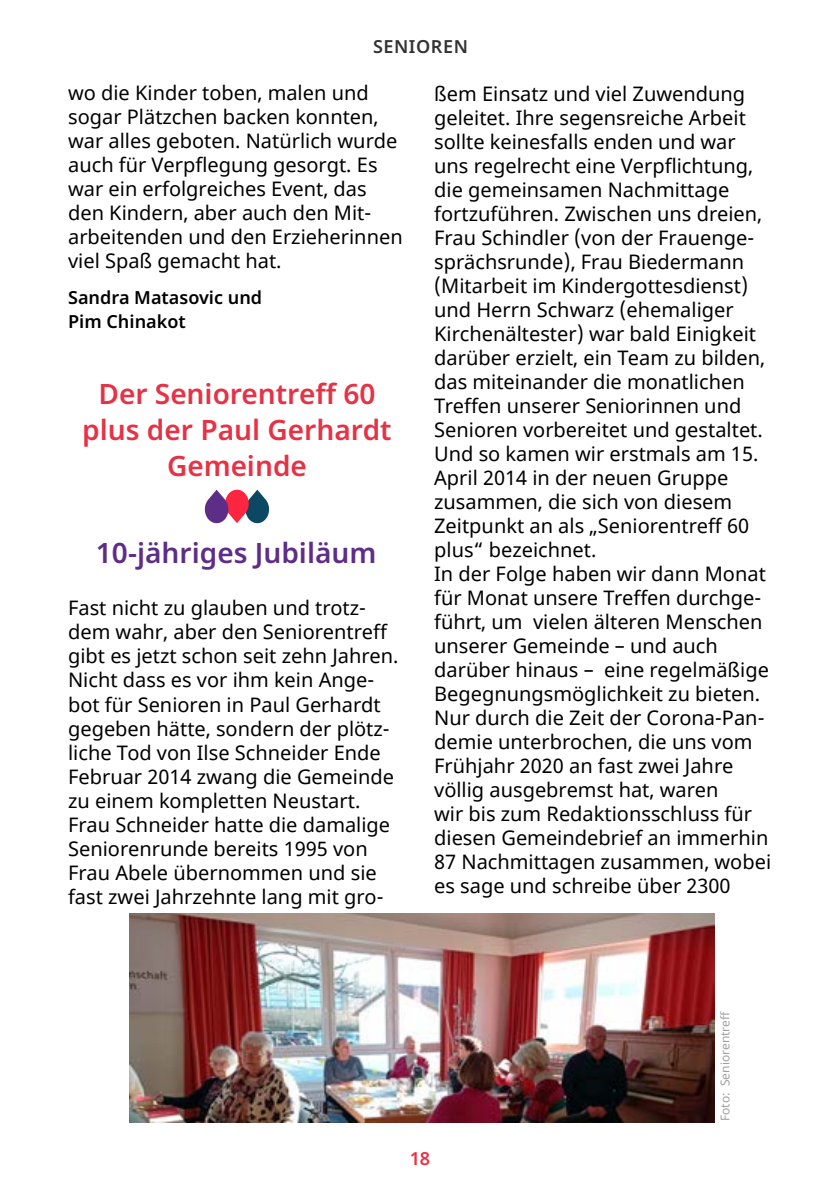
<style>
.page{position:relative;width:840px;height:1191px;background:#fff}
.page>*{position:absolute;margin:0;border:0;box-sizing:border-box;transform-origin:0 0}
.t1{font:600 28px/36px "Noto Sans";color:#e73145;text-align:center}
.t2{font:600 28px "Noto Sans";color:#5e2d87}
.t3{font:20px/24px "Noto Sans";color:#000}
.t4{font:600 18px/24px "Noto Sans";color:#000}
.t5{font:600 18px "Noto Sans";letter-spacing:.03em;color:#333}
.t6{font:600 18px "Noto Sans";color:#e73145}
.t7{font:12px "Noto Sans";color:#a0a09f}
</style>
<div class="page">
<svg style="left:204px;top:489px;width:65px;height:35px"></svg>
<img style="left:129px;top:913px;width:585px;height:209px">
<p class="t5" style="left:373px;top:34px;width:96px">SENIOREN</p>
<p class="t3" style="left:68px;top:82px;width:336px">wo die Kinder toben, malen und sogar Plätzchen backen konnten, war alles geboten. Natürlich wurde auch für Verpflegung gesorgt. Es war ein erfolgreiches Event, das den Kindern, aber auch den Mit&shy;arbeitenden und den Erzieherinnen viel Spaß gemacht hat.</p>
<p class="t4" style="left:68px;top:285px;width:195px">Sandra Matasovic und<br>Pim Chinakot</p>
<h1 class="t1" style="left:82px;top:376px;width:310px">Der Seniorentreff 60 plus der Paul Gerhardt<br>Gemeinde</h1>
<h1 class="t2" style="left:96px;top:533px;width:282px">10-jähriges Jubiläum</h1>
<p class="t3" style="left:68px;top:597px;width:332px">Fast nicht zu glauben und trotz&shy;dem wahr, aber den Seniorentreff gibt es jetzt schon seit zehn Jahren.<br>Nicht dass es vor ihm kein Ange&shy;bot für Senioren in Paul Gerhardt gegeben hätte, sondern der plötz&shy;liche Tod von Ilse Schneider Ende<br>Februar 2014 zwang die Gemeinde zu einem kompletten Neustart.<br>Frau Schneider hatte die damalige<br>Seniorenrunde bereits 1995 von<br>Frau Abele übernommen und sie fast zwei Jahrzehnte lang mit gro-</p>
<p class="t3" style="left:434px;top:82px;width:338px">ßem Einsatz und viel Zuwendung geleitet. Ihre segensreiche Arbeit sollte keinesfalls enden und war uns regelrecht eine Verpflichtung, die gemeinsamen Nachmittage fortzuführen. Zwischen uns dreien,<br>Frau Schindler (von der Frauenge&shy;sprächsrunde), Frau Biedermann (Mitarbeit im Kindergottesdienst) und Herrn Schwarz (ehemaliger<br>Kirchenältester) war bald Einigkeit darüber erzielt, ein Team zu bilden, das miteinander die monatlichen<br>Treffen unserer Seniorinnen und<br>Senioren vorbereitet und gestaltet.<br>Und so kamen wir erstmals am 15.<br>April 2014 in der neuen Gruppe zusammen, die sich von diesem<br>Zeitpunkt an als „Seniorentreff 60 plus“ bezeichnet.<br>In der Folge haben wir dann Monat für Monat unsere Treffen durchge&shy;führt, um vielen älteren Menschen unserer Gemeinde – und auch darüber hinaus – eine regelmäßige<br>Begegnungsmöglichkeit zu bieten.<br>Nur durch die Zeit der Corona-Pan&shy;demie unterbrochen, die uns vom<br>Frühjahr 2020 an fast zwei Jahre völlig ausgebremst hat, waren<br>wir bis zum Redaktionsschluss für diesen Gemeindebrief an immerhin<br>87 Nachmittagen zusammen, wobei es sage und schreibe über 2300</p>
<p class="t6" style="left:409px;top:1145px;width:22px">18</p>
<p class="t7" style="left:716px;top:1121px;width:111px;rotate:-90deg">Foto: Seniorentreff</p>
</div>
